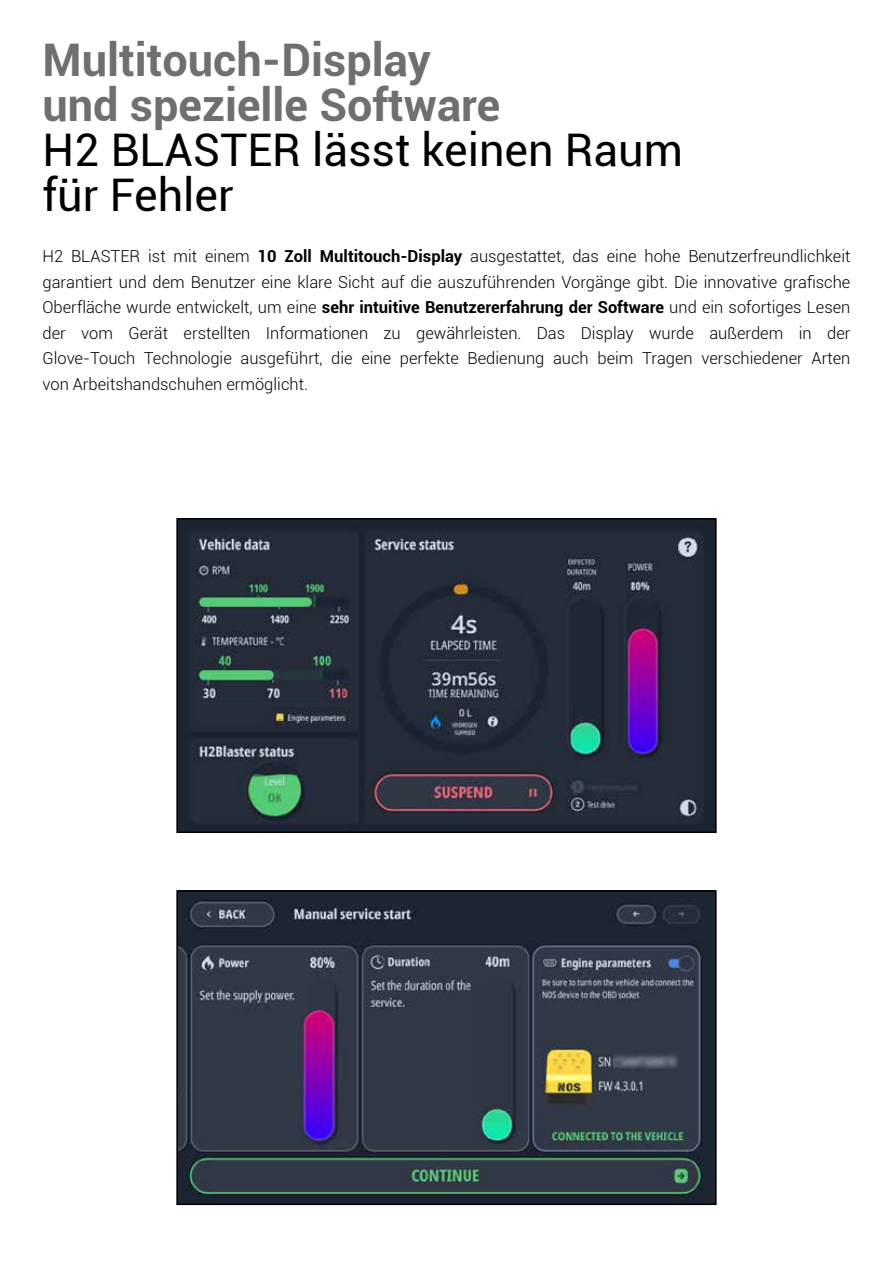
<style>
.page{position:relative;width:893px;height:1263px;background:#fff}
.page>*{position:absolute;margin:0;border:0;box-sizing:border-box;transform-origin:0 0}
.t1{font:700 45px/45px "Roboto";color:#706f6f}
.t2{font:45px/45px "Roboto";color:#000}
.t3{font:300 16.5px/25.5px "Roboto";color:#000;text-align:justify}
.s1{font-weight:700}
</style>
<div class="page">
<img style="left:179px;top:521px;width:535px;height:309px">
<div style="left:176px;top:518px;width:541px;height:315px;border:2px solid #000"></div>
<img style="left:179px;top:893px;width:535px;height:309px">
<div style="left:176px;top:890px;width:541px;height:315px;border:2px solid #000"></div>
<h1 class="t1" style="left:43px;top:36px;width:459px">Multitouch-Display und spezielle Software</h1>
<h1 class="t2" style="left:43px;top:126px;width:642px">H2 BLASTER lässt keinen Raum für Fehler</h1>
<p class="t3" style="left:43px;top:243px;width:809px">H2 BLASTER ist mit einem <span class="s1">10 Zoll Multitouch-Display</span> ausgestattet, das eine hohe Benutzerfreundlichkeit garantiert und dem Benutzer eine klare Sicht auf die auszuführenden Vorgänge gibt. Die innovative grafische Oberfläche wurde entwickelt, um eine <span class="s1">sehr intuitive Benutzererfahrung der Software</span> und ein sofortiges Lesen der vom Gerät erstellten Informationen zu gewährleisten. Das Display wurde außerdem in der Glove-Touch Technologie ausgeführt, die eine perfekte Bedienung auch beim Tragen verschiedener Arten von Arbeitshandschuhen ermöglicht.</p>
</div>
